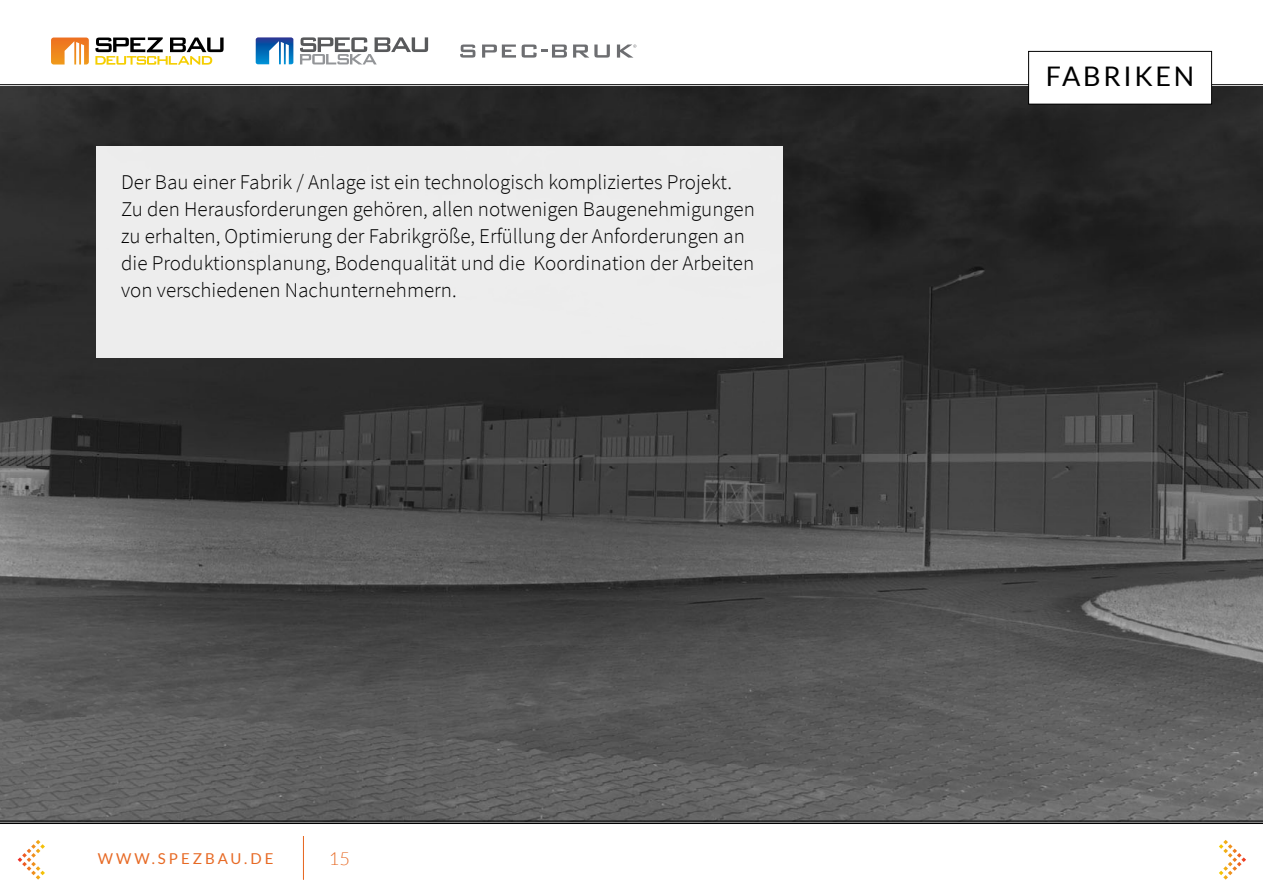
<style>
.page{position:relative;width:1263px;height:893px;background:#fff}
.page>*{position:absolute;margin:0;border:0;box-sizing:border-box;transform-origin:0 0}
.t1{font:27px "Lato";letter-spacing:.1em;color:#000}
.t2{font:300 21px/27px "Source Sans Pro";color:#000}
.t3{font:300 18px "Lato";color:#e76a25}
.t4{font:15px "Lato";letter-spacing:.2em;color:#e76a25}
</style>
<div class="page">
<img style="left:0;top:86px;width:1263px;height:735px">
<div style="left:96px;top:147px;width:686px;height:211px;background:#ededed"></div>
<hr style="left:0;top:84px;width:1263px;height:1px;background:#000">
<img style="left:256px;top:37px;width:37px;height:27px">
<svg style="left:300px;top:37px;width:128px;height:27px"></svg>
<svg style="left:460px;top:45px;width:15px;height:13px"></svg>
<svg style="left:482px;top:45px;width:34px;height:13px"></svg>
<svg style="left:522px;top:45px;width:45px;height:13px"></svg>
<svg style="left:573px;top:45px;width:37px;height:13px"></svg>
<svg style="left:617px;top:45px;width:19px;height:13px"></svg>
<svg style="left:51px;top:38px;width:38px;height:27px"></svg>
<svg style="left:95px;top:37px;width:129px;height:28px"></svg>
<hr style="left:0;top:821px;width:1263px;height:1px;background:#000">
<hr style="left:303px;top:836px;width:1px;height:44px;background:#e76a25">
<div style="left:1028px;top:51px;width:183px;height:53px;background:#fff"></div>
<div style="left:1028px;top:51px;width:184px;height:53px;border:1px solid #000"></div>
<svg style="left:1219px;top:840px;width:27px;height:40px"></svg>
<svg style="left:18px;top:840px;width:27px;height:40px"></svg>
<hr style="left:0;top:822px;width:1263px;height:2px;background:#000">
<p class="t2" style="left:121px;top:169px;width:635px">Der Bau einer Fabrik / Anlage ist ein technologisch kompliziertes Projekt.<br>Zu den Herausforderungen gehören, allen notwenigen Baugenehmigungen zu erhalten, Optimierung der Fabrikgröße, Erfüllung der Anforderungen an die Produktionsplanung, Bodenqualität und die Koordination der Arbeiten von verschiedenen Nachunternehmern.</p>
<p class="t4" style="left:98px;top:850px;width:177px">WWW.SPEZBAU.DE</p>
<p class="t3" style="left:329px;top:849px;width:22px">15</p>
<p class="t1" style="left:1046px;top:61px;width:150px">FABRIKEN</p>
</div>
